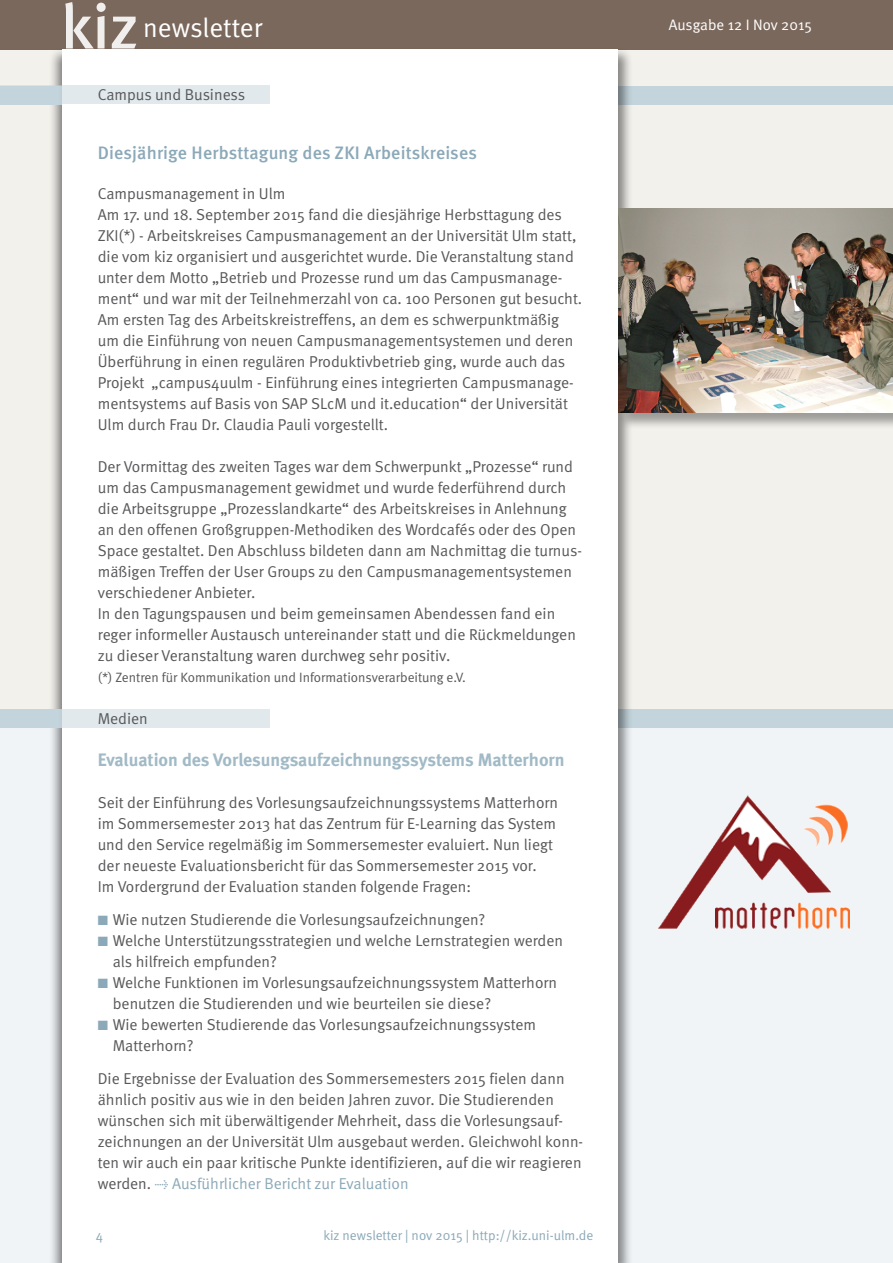
<style>
.page{position:relative;width:893px;height:1263px;background:#fff}
.page>*{position:absolute;margin:0;border:0;box-sizing:border-box;transform-origin:0 0}
.t1{font:500 63px "Meta";color:#fff}
.t2{font:27px "Meta Normal";color:#fff}
.t3{font:700 18px "Meta";color:#a1bac6}
.t4{font:500 18px "Meta";letter-spacing:.01em;color:#8ba9b8}
.t5{font:15.75px/21px "Meta Normal";color:#58585a}
.t6{font:15.15px "Meta Normal";color:#fff}
.t7{font:13.5px "Meta Normal";color:#58585a}
.t8{font:13.5px "Meta Normal";color:#8ba9b8}
.s1{color:#8ba9b8}
.s2{font-family:"Meta Normal Expert";color:#8ba9b8}
</style>
<div class="page">
<div style="left:0;top:0;width:893px;height:50px;background:#7b685c"></div>
<div style="left:0;top:565px;width:893px;height:698px;background:#f0f4f7"></div>
<div style="left:0;top:50px;width:893px;height:677px;background:#f3f1ec"></div>
<div style="left:48px;top:47px;width:102px;height:1216px;background:#000;opacity:.44"></div>
<div style="left:0;top:709px;width:893px;height:18px;background:#c3d4dc"></div>
<div style="left:0;top:86px;width:893px;height:19px;background:#c3d4dc"></div>
<div style="left:59px;top:47px;width:574px;height:1216px;background:#000;opacity:.45"></div>
<div style="left:62px;top:50px;width:556px;height:1213px;background:#fff"></div>
<svg style="left:0;top:85px;width:269px;height:19px;fill:#e1e9ed"></svg>
<img style="left:658px;top:795px;width:191px;height:134px">
<div style="left:59px;top:709px;width:210px;height:18px;background:#e1e9ed"></div>
<div style="left:619px;top:209px;width:274px;height:220px;background:#000;opacity:.35"></div>
<img style="left:618px;top:208px;width:275px;height:204px">
<h1 class="t1" style="left:61px;top:-10px;width:79px">kiz</h1>
<h2 class="t2" style="left:143px;top:12px;width:120px">newsletter</h2>
<p class="t6" style="left:669px;top:16px;width:145px">Ausgabe 12 I Nov 2015</p>
<p class="t5" style="left:98px;top:84px;width:149px">Campus und Business</p>
<p class="t4" style="left:98px;top:142px;width:381px">Diesjährige Herbsttagung des ZKI Arbeitskreises</p>
<p class="t5" style="left:98px;top:183px;width:486px">Campusmanagement in Ulm<br>Am 17. und 18. September 2015 fand die diesjährige Herbsttagung des ZKI(*) - Arbeitskreises Campusmanagement an der Universität Ulm statt, die vom kiz organisiert und ausgerichtet wurde. Die Veranstaltung stand unter dem Motto „Betrieb und Prozesse rund um das Campusmanage&shy;ment“ und war mit der Teilnehmerzahl von ca. 100 Personen gut besucht.<br>Am ersten Tag des Arbeitskreistreffens, an dem es schwerpunktmäßig um die Einführung von neuen Campusmanagementsystemen und deren Überführung in einen regulären Produktivbetrieb ging, wurde auch das Projekt „campus4uulm - Einführung eines integrierten Campusmanage&shy;mentsystems auf Basis von SAP SLcM und it.education“ der Universität Ulm durch Frau Dr. Claudia Pauli vorgestellt.</p>
<p class="t5" style="left:98px;top:456px;width:486px">Der Vormittag des zweiten Tages war dem Schwerpunkt „Prozesse“ rund um das Campusmanagement gewidmet und wurde federführend durch die Arbeitsgruppe „Prozesslandkarte“ des Arbeitskreises in Anlehnung an den offenen Großgruppen-Methodiken des Wordcafés oder des Open Space gestaltet. Den Abschluss bildeten dann am Nachmittag die turnus&shy;mäßigen Treffen der User Groups zu den Campusmanagementsystemen verschiedener Anbieter.<br>In den Tagungspausen und beim gemeinsamen Abendessen fand ein reger informeller Austausch untereinander statt und die Rückmeldungen zu dieser Veranstaltung waren durchweg sehr positiv.</p>
<p class="t7" style="left:98px;top:670px;width:370px">(*) Zentren für Kommunikation und Informationsverarbeitung e.V.</p>
<p class="t5" style="left:98px;top:708px;width:52px">Medien</p>
<p class="t3" style="left:98px;top:749px;width:468px">Evaluation des Vorlesungsaufzeichnungssystems Matterhorn</p>
<p class="t5" style="left:98px;top:792px;width:462px">Seit der Einführung des Vorlesungsaufzeichnungssystems Matterhorn im Sommersemester 2013 hat das Zentrum für E-Learning das System und den Service regelmäßig im Sommersemester evaluiert. Nun liegt der neueste Evaluationsbericht für das Sommersemester 2015 vor.<br>Im Vordergrund der Evaluation standen folgende Fragen:</p>
<p class="t5" style="left:98px;top:909px;width:389px"><span class="s1">■</span> Wie nutzen Studierende die Vorlesungsaufzeichnungen?</p>
<p class="t5" style="left:113px;top:930px;width:452px;text-indent:-15px"><span class="s1">■</span> Welche Unterstützungsstrategien und welche Lernstrategien werden als hilfreich empfunden?</p>
<p class="t5" style="left:113px;top:972px;width:446px;text-indent:-15px"><span class="s1">■</span> Welche Funktionen im Vorlesungsaufzeichnungssystem Matterhorn benutzen die Studierenden und wie beurteilen sie diese?</p>
<p class="t5" style="left:113px;top:1014px;width:425px;text-indent:-15px"><span class="s1">■</span> Wie bewerten Studierende das Vorlesungsaufzeichnungssystem<br>Matterhorn?</p>
<p class="t5" style="left:98px;top:1068px;width:487px">Die Ergebnisse der Evaluation des Sommersemesters 2015 fielen dann ähnlich positiv aus wie in den beiden Jahren zuvor. Die Studierenden wünschen sich mit überwältigender Mehrheit, dass die Vorlesungsauf&shy;zeichnungen an der Universität Ulm ausgebaut werden. Gleichwohl konn&shy;ten wir auch ein paar kritische Punkte identifizieren, auf die wir reagieren werden. <span class="s2">t</span> <span class="s1">Ausführlicher Bericht zur Evaluation</span></p>
<p class="t8" style="left:96px;top:1228px;width:9px">4</p>
<p class="t8" style="left:323px;top:1228px;width:271px">kiz newsletter | nov 2015 | http://kiz.uni-ulm.de</p>
</div>
